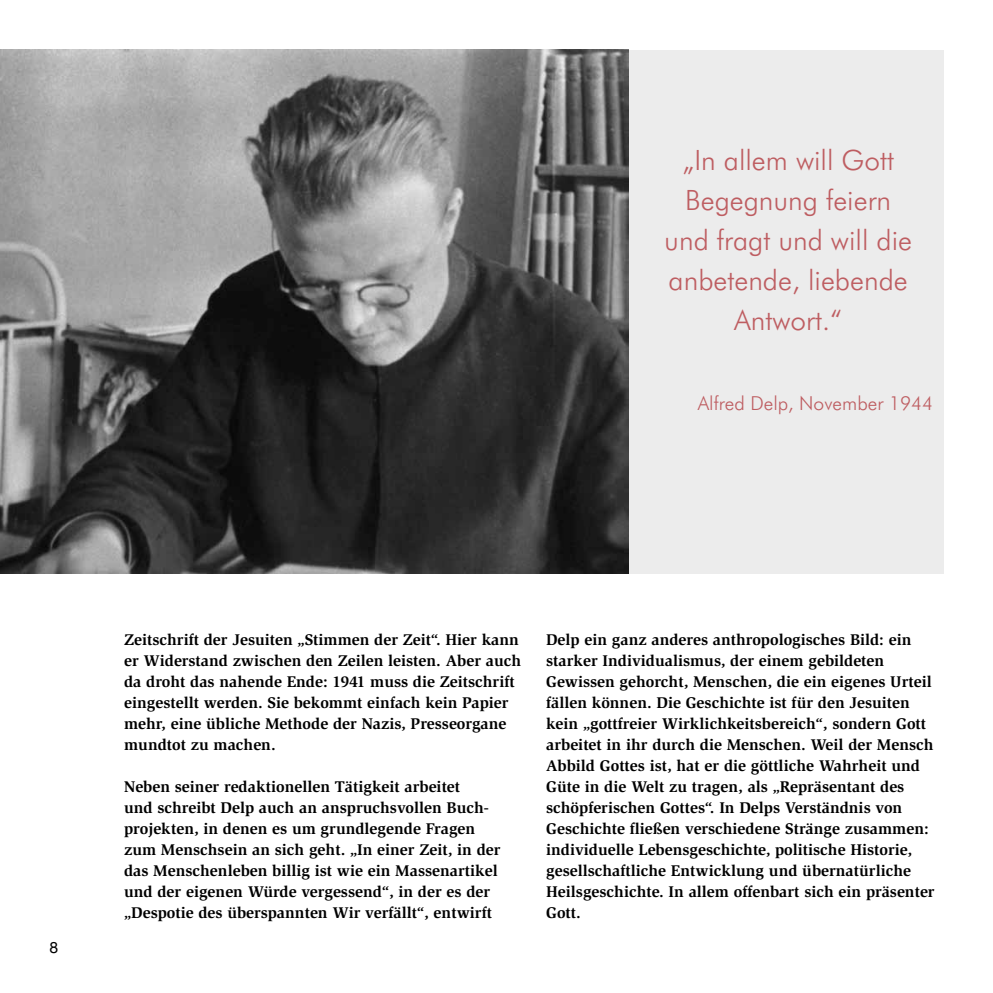
<style>
.page{position:relative;width:993px;height:993px;background:#fff}
.page>*{position:absolute;margin:0;border:0;box-sizing:border-box;transform-origin:0 0}
.t1{font:300 28px/39.9px "Futura BT";color:#be5d61;text-align:center}
.t2{font:300 19.25px "Futura BT";color:#be5d61}
.t3{font:700 15.92px/21px "Slimbach Std";color:#000}
.t4{font:15.75px "Helvetica Neue";color:#000}
</style>
<div class="page">
<div style="left:412px;top:50px;width:531px;height:523px;background:#ececec"></div>
<img style="left:0;top:50px;width:628px;height:523px">
<h1 class="t1" style="left:664px;top:140px;width:249px">„In allem will Gott<br>Begegnung feiern und fragt und will die anbetende, liebende<br>Antwort.“</h1>
<p class="t2" style="left:697px;top:391px;width:237px">Alfred Delp, November 1944</p>
<p class="t4" style="left:50px;top:936px;width:10px">8</p>
<p class="t3" style="left:124px;top:629px;width:398px">Zeitschrift der Jesuiten „Stimmen der Zeit“. Hier kann er Widerstand zwischen den Zeilen leisten. Aber auch da droht das nahende Ende: 1941 muss die Zeitschrift eingestellt werden. Sie bekommt einfach kein Papier mehr, eine übliche Methode der Nazis, Presseorgane mundtot zu machen.</p>
<p class="t3" style="left:124px;top:776px;width:378px">Neben seiner redaktionellen Tätigkeit arbeitet<br>und schreibt Delp auch an anspruchsvollen Buch&shy;projekten, in denen es um grundlegende Fragen zum Menschsein an sich geht. „In einer Zeit, in der das Menschenleben billig ist wie ein Massenartikel und der eigenen Würde vergessend“, in der es der „Despotie des überspannten Wir verfällt“, entwirft</p>
<p class="t3" style="left:546px;top:629px;width:390px">Delp ein ganz anderes anthropologisches Bild: ein starker Individualismus, der einem gebildeten Gewissen gehorcht, Menschen, die ein eigenes Urteil fällen können. Die Geschichte ist für den Jesuiten kein „gottfreier Wirklichkeitsbereich“, sondern Gott arbeitet in ihr durch die Menschen. Weil der Mensch Abbild Gottes ist, hat er die göttliche Wahrheit und Güte in die Welt zu tragen, als „Repräsentant des schöpferischen Gottes“. In Delps Verständnis von Geschichte fließen verschiedene Stränge zusammen: individuelle Lebensgeschichte, politische Historie, gesellschaftliche Entwicklung und übernatürliche Heilsgeschichte. In allem offenbart sich ein präsenter Gott.</p>
</div>
